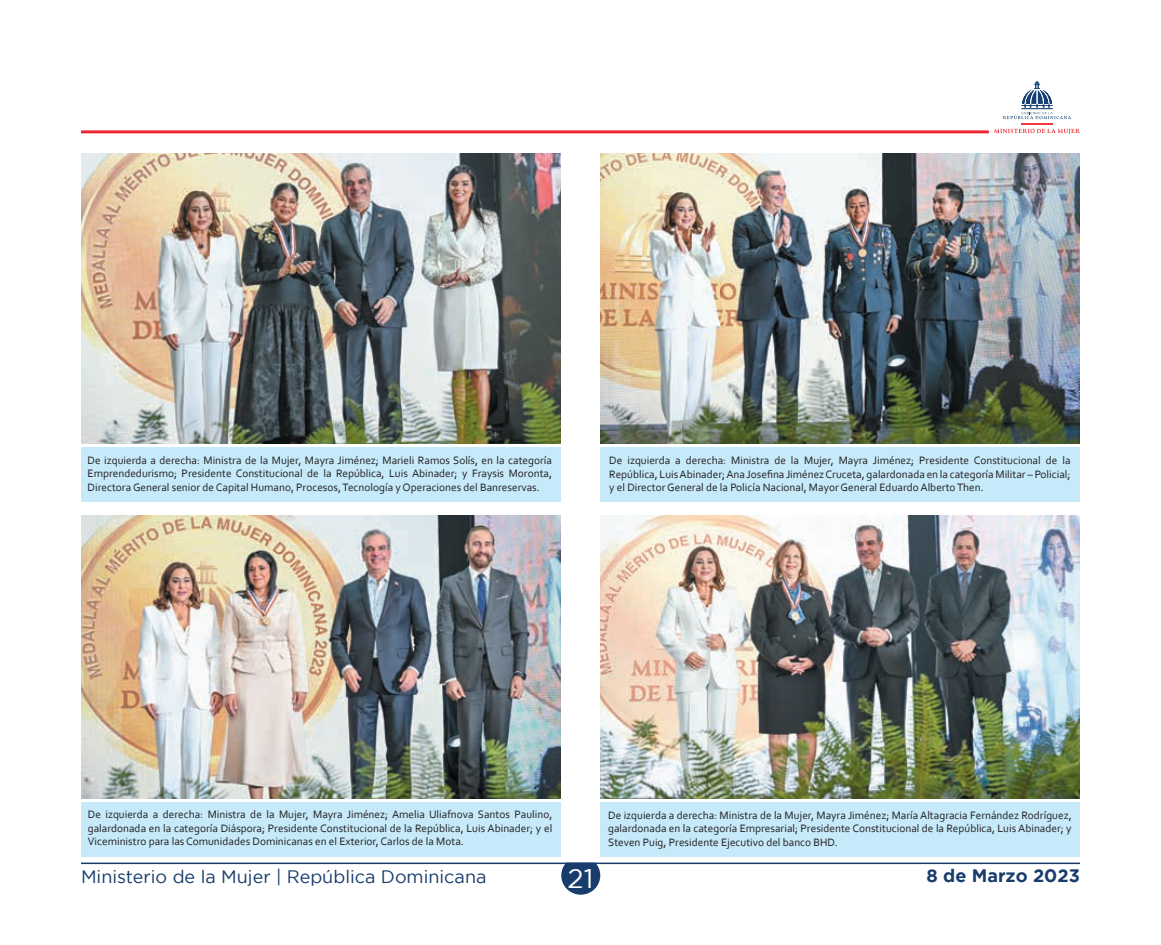
<style>
.page{position:relative;width:1161px;height:945px;background:#fff}
.page>*{position:absolute;margin:0;border:0;box-sizing:border-box;transform-origin:0 0}
.t1{font:27px "Gotham";color:#fff}
.t2{font:18px "Gotham";color:#183c6c}
.t3{font:700 18px "Gotham";color:#183c6c}
.t4{font:11.25px/13.5px "Corbel";color:#231f20;text-align:justify}
</style>
<div class="page">
<hr style="left:81px;top:130px;width:908px;height:3px;background:#ee262f">
<hr style="left:1021px;top:123px;width:32px;height:2px;background:#ed383f">
<svg style="left:1003px;top:81px;width:68px;height:38px"></svg>
<svg style="left:994px;top:129px;width:86px;height:5px"></svg>
<svg style="left:561px;top:864px;width:39px;height:31px"></svg>
<hr style="left:81px;top:863px;width:999px;height:1px;background:#183c6c">
<div style="left:601px;top:802px;width:479px;height:55px;background:#c6eafa"></div>
<div style="left:81px;top:802px;width:479px;height:55px;background:#c6eafa"></div>
<div style="left:601px;top:447px;width:479px;height:55px;background:#c6eafa"></div>
<div style="left:81px;top:447px;width:479px;height:55px;background:#c6eafa"></div>
<img style="left:81px;top:154px;width:479px;height:289px">
<img style="left:601px;top:154px;width:479px;height:289px">
<img style="left:81px;top:515px;width:479px;height:284px">
<img style="left:601px;top:515px;width:479px;height:284px">
<p class="t4" style="left:88px;top:453px;width:466px">De izquierda a derecha: Ministra de la Mujer, Mayra Jiménez; Marieli Ramos Solís, en la categoría Emprendedurismo; Presidente Constitucional de la República, Luis Abinader; y Fraysis Moronta, Directora General senior de Capital Humano, Procesos, Tecnología y Operaciones del Banreservas.</p>
<p class="t4" style="left:609px;top:453px;width:463px">De izquierda a derecha: Ministra de la Mujer, Mayra Jiménez; Presidente Constitucional de la República, Luis Abinader; Ana Josefina Jiménez Cruceta, galardonada en la categoría Militar – Policial; y el Director General de la Policía Nacional, Mayor General Eduardo Alberto Then.</p>
<p class="t4" style="left:88px;top:808px;width:466px">De izquierda a derecha: Ministra de la Mujer, Mayra Jiménez; Amelia Uliafnova Santos Paulino, galardonada en la categoría Diáspora; Presidente Constitucional de la República, Luis Abinader; y el Viceministro para las Comunidades Dominicanas en el Exterior, Carlos de la Mota.</p>
<p class="t4" style="left:608px;top:808px;width:465px">De izquierda a derecha: Ministra de la Mujer, Mayra Jiménez; María Altagracia Fernández Rodríguez, galardonada en la categoría Empresarial; Presidente Constitucional de la República, Luis Abinader; y Steven Puig, Presidente Ejecutivo del banco BHD.</p>
<h2 class="t2" style="left:81px;top:866px;width:407px">Ministerio de la Mujer | República Dominicana</h2>
<h1 class="t1" style="left:568px;top:864px;width:27px">21</h1>
<h2 class="t3" style="left:926px;top:865px;width:155px">8 de Marzo 2023</h2>
</div>
